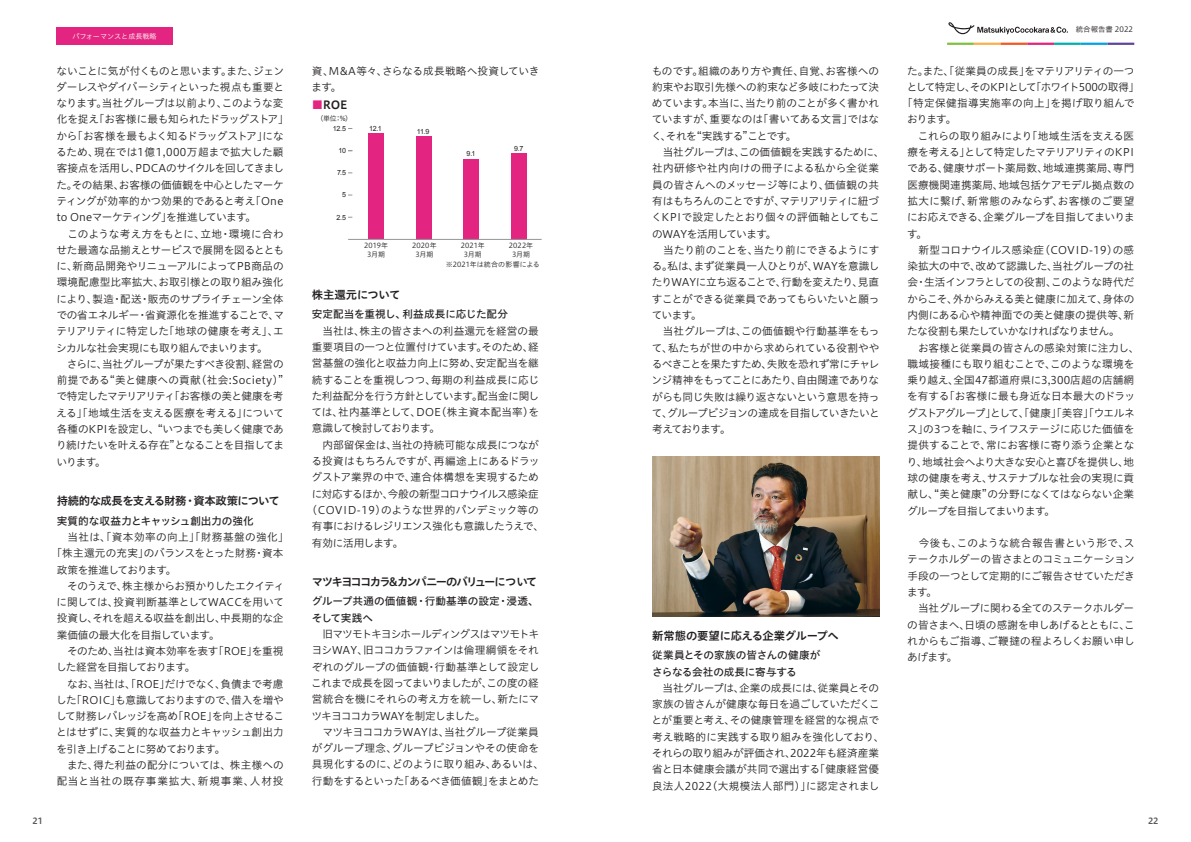
<style>
.page{position:relative;width:1191px;height:842px;background:#fff}
.page>*{position:absolute;margin:0;border:0;box-sizing:border-box;transform-origin:0 0}
.t1{font:11.3px "Hiragino UD Sans Std W6";letter-spacing:-.02em;color:#231f20}
.t2{font:11.3px "Hiragino UD Sans Std W6";letter-spacing:-.045em;color:#231f20}
.t3{font:11.3px "Hiragino UD Sans Std W6";letter-spacing:-.145em;color:#231f20}
.t4{font:10.6px/16.3px "Hiragino UD Sans Std W3";letter-spacing:-.02em;color:#231f20}
.t5{font:10.6px "Hiragino UD Sans Std W3";letter-spacing:.005em;color:#231f20}
.t6{font:10.6px "Hiragino UD Sans Std W3";letter-spacing:-.065em;color:#231f20}
.t7{font:10.6px/16.3px "Hiragino UD Sans Std W5";letter-spacing:-.005em;color:#231f20}
.t8{font:10.6px "Hiragino UD Sans Std W3";letter-spacing:.01em;color:#231f20}
.t9{font:10.6px "Hiragino UD Sans Std W3";letter-spacing:-.05em;color:#231f20}
.t10{font:10.6px "Hiragino UD Sans Std W3";color:#231f20}
.t11{font:10.6px "Hiragino UD Sans Std W3";letter-spacing:-.06em;color:#231f20}
.t12{font:10.6px "Hiragino UD Sans Std W3";letter-spacing:-.045em;color:#231f20}
.t13{font:10.6px "Hiragino UD Sans Std W3";letter-spacing:.035em;color:#231f20}
.t14{font:10.6px "Hiragino UD Sans Std W3";letter-spacing:.02em;color:#231f20}
.t15{font:10.6px "Hiragino UD Sans Std W3";letter-spacing:.025em;color:#231f20}
.t16{font:10.6px "Hiragino UD Sans Std W3";letter-spacing:.045em;color:#231f20}
.t17{font:10.6px "Hiragino UD Sans Std W3";letter-spacing:-.055em;color:#231f20}
.t18{font:10.6px "Hiragino UD Sans Std W3";letter-spacing:.08em;color:#231f20}
.t19{font:10.6px "Hiragino UD Sans Std W3";letter-spacing:-.04em;color:#231f20}
.t20{font:8.5px "Hiragino UD Sans Std W6";color:#57585a}
.t21{font:7.4px "Hiragino UD Sans Std W3";color:#231f20}
.t22{font:7.1px "Arial";letter-spacing:-.055em;color:#231f20}
.t23{font:7.1px "Hiragino UD Sans Std W3";color:#fff}
.t24{font:7px/9.1px "Hiragino UD Sans Std W3";letter-spacing:.005em;color:#231f20;text-align:center}
.t25{font:7px/9.1px "Hiragino UD Sans Std W3";letter-spacing:-.015em;color:#231f20;text-align:center}
.s1{color:#e32480}
</style>
<div class="page">
<img style="left:652px;top:457px;width:227px;height:160px">
<div style="left:368px;top:133px;width:16px;height:106px;background:#e32480"></div>
<div style="left:416px;top:136px;width:15px;height:103px;background:#e32480"></div>
<div style="left:463px;top:159px;width:16px;height:80px;background:#e32480"></div>
<div style="left:511px;top:153px;width:15px;height:86px;background:#e32480"></div>
<hr style="left:348px;top:239px;width:193px;height:1px;background:#939598">
<div style="left:57px;top:28px;width:116px;height:17px;background:#e32480"></div>
<svg style="left:948px;top:22px;width:120px;height:12px"></svg>
<svg style="left:947px;top:43px;width:187px;height:2px"></svg>
<p class="t23" style="left:72px;top:31px;width:86px">パフォーマンスと成長戦略</p>
<p class="t4" style="left:56px;top:62px;width:234px">ないことに気が付くものと思います。また、ジェンダーレスやダイバーシティといった視点も重要となります。当社グループは以前より、このような変化を捉え「お客様に最も知られたドラッグストア」から「お客様を最もよく知るドラッグストア」になるため、現在では1億1,000万超まで拡大した顧客接点を活用し、PDCAのサイクルを回してきました。その結果、お客様の価値観を中心としたマーケティングが効率的かつ効果的であると考え「One to Oneマーケティング」を推進しています。<br>　このような考え方をもとに、立地・環境に合わせた最適な品揃えとサービスで展開を図るとともに、新商品開発やリニューアルによってPB商品の環境配慮型比率拡大、お取引様との取り組み強化により、製造・配送・販売のサプライチェーン全体での省エネルギー・省資源化を推進することで、マテリアリティに特定した「地球の健康を考え」、エシカルな社会実現にも取り組んでまいります。<br>　さらに、当社グループが果たすべき役割、経営の前提である“美と健康への貢献(社会:Society)”で特定したマテリアリティ「お客様の美と健康を考える」「地域生活を支える医療を考える」について各種のKPIを設定し、“いつまでも美しく健康であり続けたいを叶える存在”となることを目指してまいります。</p>
<p class="t2" style="left:57px;top:492px;width:224px">持続的な成長を支える財務・資本政策について</p>
<p class="t7" style="left:57px;top:512px;width:199px">実質的な収益力とキャッシュ創出力の強化</p>
<p class="t16" style="left:57px;top:529px;width:234px">　当社は、「資本効率の向上」「財務基盤の強化」</p>
<p class="t4" style="left:51px;top:544px;width:234px">「株主還元の充実」のバランスをとった財務・資本</p>
<p class="t11" style="left:57px;top:561px;width:121px">政策を推進しております。</p>
<p class="t6" style="left:57px;top:578px;width:229px">　そのうえで、株主様からお預かりしたエクイティ</p>
<p class="t10" style="left:56px;top:594px;width:229px">に関しては、投資判断基準としてWACCを用いて</p>
<p class="t4" style="left:57px;top:610px;width:228px">投資し、それを超える収益を創出し、中長期的な企</p>
<p class="t4" style="left:57px;top:626px;width:164px">業価値の最大化を目指しています。</p>
<p class="t4" style="left:57px;top:642px;width:228px">　そのため、当社は資本効率を表す｢ROE｣を重視</p>
<p class="t6" style="left:56px;top:659px;width:141px">した経営を目指しております。</p>
<p class="t4" style="left:57px;top:675px;width:228px">　なお、当社は、｢ROE｣だけでなく､負債まで考慮</p>
<p class="t4" style="left:56px;top:691px;width:229px">した｢ROIC｣も意識しておりますので、借入を増や</p>
<p class="t4" style="left:56px;top:707px;width:230px">して財務レバレッジを高め｢ROE｣を向上させるこ</p>
<p class="t5" style="left:56px;top:724px;width:229px">とはせずに、実質的な収益力とキャッシュ創出力</p>
<p class="t6" style="left:56px;top:741px;width:170px">を引き上げることに努めております。</p>
<p class="t5" style="left:57px;top:757px;width:228px">　また、得た利益の配分については、株主様への</p>
<p class="t18" style="left:57px;top:773px;width:228px">配当と当社の既存事業拡大、新規事業、人材投</p>
<p class="t4" style="left:311px;top:62px;width:229px">資、M&amp;A等々、さらなる成長戦略へ投資していきます。</p>
<p class="t2" style="left:312px;top:96px;width:37px"><span class="s1">■</span>ROE</p>
<p class="t24" style="left:316px;top:114px;width:37px">（単位：%）</p>
<p class="t22" style="left:333px;top:124px;width:15px">12.5</p>
<p class="t22" style="left:338px;top:146px;width:9px">10</p>
<p class="t22" style="left:337px;top:168px;width:10px">7.5</p>
<p class="t22" style="left:342px;top:190px;width:5px">5</p>
<p class="t22" style="left:336px;top:213px;width:11px">2.5</p>
<p class="t22" style="left:369px;top:124px;width:14px">12.1</p>
<p class="t22" style="left:417px;top:126px;width:14px">11.9</p>
<p class="t22" style="left:466px;top:149px;width:10px">9.1</p>
<p class="t22" style="left:514px;top:144px;width:11px">9.7</p>
<p class="t24" style="left:364px;top:241px;width:26px">2019年<br>3月期</p>
<p class="t24" style="left:412px;top:241px;width:26px">2020年<br>3月期</p>
<p class="t25" style="left:461px;top:241px;width:25px">2021年<br>3月期</p>
<p class="t24" style="left:509px;top:241px;width:26px">2022年<br>3月期</p>
<p class="t24" style="left:446px;top:260px;width:96px">※2021年は統合の影響による</p>
<p class="t1" style="left:312px;top:286px;width:90px">株主還元について</p>
<p class="t7" style="left:312px;top:306px;width:198px">安定配当を重視し、利益成長に応じた配分</p>
<p class="t10" style="left:312px;top:323px;width:228px">　当社は、株主の皆さまへの利益還元を経営の最</p>
<p class="t4" style="left:312px;top:338px;width:228px">重要項目の一つと位置付けています。そのため、経</p>
<p class="t4" style="left:312px;top:354px;width:228px">営基盤の強化と収益力向上に努め、安定配当を継</p>
<p class="t5" style="left:312px;top:372px;width:229px">続することを重視しつつ、毎期の利益成長に応じ</p>
<p class="t4" style="left:312px;top:387px;width:229px">た利益配分を行う方針としています。配当金に関し</p>
<p class="t15" style="left:311px;top:404px;width:229px">ては、社内基準として、DOE(株主資本配当率)を</p>
<p class="t6" style="left:312px;top:420px;width:130px">意識して検討しております。</p>
<p class="t4" style="left:312px;top:436px;width:228px">　内部留保金は、当社の持続可能な成長につなが</p>
<p class="t4" style="left:311px;top:452px;width:229px">る投資はもちろんですが、再編途上にあるドラッ</p>
<p class="t5" style="left:311px;top:469px;width:229px">グストア業界の中で、連合体構想を実現するため</p>
<p class="t9" style="left:312px;top:486px;width:228px">に対応するほか、今般の新型コロナウイルス感染症</p>
<p class="t14" style="left:306px;top:502px;width:234px">（COVID-19）のような世界的パンデミック等の</p>
<p class="t11" style="left:312px;top:518px;width:234px">有事におけるレジリエンス強化も意識したうえで、</p>
<p class="t19" style="left:312px;top:534px;width:93px">有効に活用します。</p>
<p class="t3" style="left:312px;top:573px;width:227px">マツキヨココカラ&amp;カンパニーのバリューについて</p>
<p class="t7" style="left:312px;top:593px;width:228px">グループ共通の価値観・行動基準の設定・浸透、そして実践へ</p>
<p class="t4" style="left:311px;top:625px;width:234px">　旧マツモトキヨシホールディングスはマツモトキヨシWAY、旧ココカラファインは倫理綱領をそれぞれのグループの価値観・行動基準として設定しこれまで成長を図ってまいりましたが、この度の経営統合を機にそれらの考え方を統一し、新たにマツキヨココカラWAYを制定しました。<br>　マツキヨココカラWAYは、当社グループ従業員がグループ理念、グループビジョンやその使命を具現化するのに、どのように取り組み、あるいは、行動をするといった「あるべき価値観」をまとめた</p>
<p class="t4" style="left:651px;top:62px;width:234px">ものです。組織のあり方や責任、自覚、お客様への約束やお取引先様への約束など多岐にわたって決めています。本当に、当たり前のことが多く書かれていますが、重要なのは「書いてある文言」ではなく、それを“実践する”ことです。<br>　当社グループは、この価値観を実践するために、社内研修や社内向けの冊子による私から全従業員の皆さんへのメッセージ等により、価値観の共有はもちろんのことですが、マテリアリティに紐づくKPIで設定したとおり個々の評価軸としてもこのWAYを活用しています。<br>　当たり前のことを、当たり前にできるようにする。私は、まず従業員一人ひとりが、WAYを意識したりWAYに立ち返ることで、行動を変えたり、見直すことができる従業員であってもらいたいと願っています。<br>　当社グループは、この価値観や行動基準をもって、私たちが世の中から求められている役割ややるべきことを果たすため、失敗を恐れず常にチャレンジ精神をもってことにあたり、自由闊達でありながらも同じ失敗は繰り返さないという意思を持って、グループビジョンの達成を目指していきたいと考えております。</p>
<p class="t1" style="left:652px;top:627px;width:188px">新常態の要望に応える企業グループへ</p>
<p class="t7" style="left:652px;top:646px;width:170px">従業員とその家族の皆さんの健康がさらなる会社の成長に寄与する</p>
<p class="t4" style="left:651px;top:679px;width:234px">　当社グループは、企業の成長には、従業員とその家族の皆さんが健康な毎日を過ごしていただくことが重要と考え、その健康管理を経営的な視点で考え戦略的に実践する取り組みを強化しており、それらの取り組みが評価され、2022年も経済産業省と日本健康会議が共同で選出する「健康経営優良法人2022(大規模法人部門)」に認定されまし</p>
<p class="t21" style="left:1075px;top:24px;width:59px">統合報告書 2022</p>
<p class="t9" style="left:907px;top:63px;width:229px">た。また、「従業員の成長」をマテリアリティの一つ</p>
<p class="t6" style="left:906px;top:79px;width:234px">として特定し、そのKPIとして「ホワイト500の取得」</p>
<p class="t13" style="left:902px;top:95px;width:234px">「特定保健指導実施率の向上」を掲げ取り組んで</p>
<p class="t4" style="left:907px;top:111px;width:51px">おります。</p>
<p class="t4" style="left:907px;top:127px;width:228px">　これらの取り組みにより「地域生活を支える医</p>
<p class="t12" style="left:907px;top:144px;width:228px">療を考える」として特定したマテリアリティのKPI</p>
<p class="t5" style="left:907px;top:160px;width:229px">である、健康サポート薬局数、地域連携薬局、専門</p>
<p class="t8" style="left:907px;top:177px;width:228px">医療機関連携薬局、地域包括ケアモデル拠点数の</p>
<p class="t13" style="left:907px;top:193px;width:228px">拡大に繫げ、新常態のみならず、お客様のご要望</p>
<p class="t9" style="left:907px;top:209px;width:229px">にお応えできる、企業グループを目指してまいりま</p>
<p class="t4" style="left:907px;top:225px;width:22px">す。</p>
<p class="t8" style="left:907px;top:242px;width:228px">　新型コロナウイルス感染症（COVID-19）の感</p>
<p class="t4" style="left:907px;top:257px;width:228px">染拡大の中で、改めて認識した、当社グループの社</p>
<p class="t17" style="left:907px;top:274px;width:228px">会・生活インフラとしての役割、このような時代だ</p>
<p class="t4" style="left:907px;top:290px;width:229px">からこそ、外からみえる美と健康に加えて、身体の</p>
<p class="t4" style="left:907px;top:306px;width:228px">内側にある心や精神面での美と健康の提供等、新</p>
<p class="t12" style="left:907px;top:323px;width:214px">たな役割も果たしていかなければなりません。</p>
<p class="t10" style="left:907px;top:340px;width:234px">　お客様と従業員の皆さんの感染対策に注力し、</p>
<p class="t4" style="left:907px;top:355px;width:229px">職域接種にも取り組むことで、このような環境を</p>
<p class="t8" style="left:907px;top:372px;width:228px">乗り越え、全国47都道府県に3,300店超の店舗網</p>
<p class="t5" style="left:907px;top:388px;width:229px">を有する「お客様に最も身近な日本最大のドラッ</p>
<p class="t11" style="left:907px;top:405px;width:229px">グストアグループ」として、「健康」「美容」「ウエルネ</p>
<p class="t4" style="left:907px;top:420px;width:229px">ス」の3つを軸に、ライフステージに応じた価値を</p>
<p class="t4" style="left:907px;top:437px;width:228px">提供することで、常にお客様に寄り添う企業とな</p>
<p class="t4" style="left:906px;top:453px;width:229px">り、地域社会へより大きな安心と喜びを提供し、地</p>
<p class="t4" style="left:907px;top:469px;width:228px">球の健康を考え、サステナブルな社会の実現に貢</p>
<p class="t4" style="left:907px;top:485px;width:228px">献し、“美と健康”の分野になくてはならない企業</p>
<p class="t6" style="left:907px;top:502px;width:150px">グループを目指してまいります。</p>
<p class="t4" style="left:907px;top:534px;width:229px">　今後も、このような統合報告書という形で、ステークホルダーの皆さまとのコミュニケーション手段の一つとして定期的にご報告させていただきます。<br>　当社グループに関わる全てのステークホルダーの皆さまへ、日頃の感謝を申しあげるとともに、これからもご指導、ご鞭撻の程よろしくお願い申しあげます。</p>
<p class="t20" style="left:33px;top:814px;width:12px">21</p>
<p class="t20" style="left:1148px;top:814px;width:12px">22</p>
</div>
